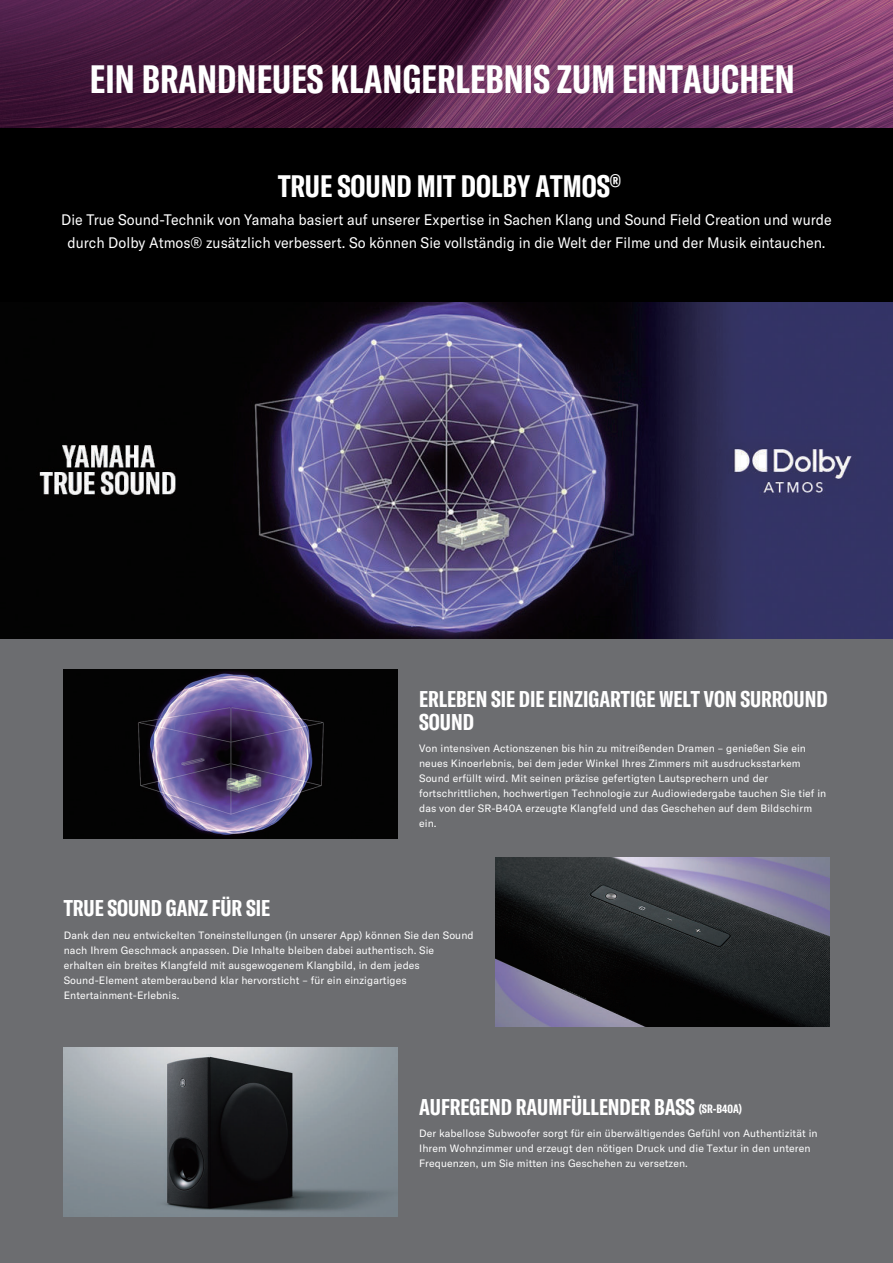
<style>
.page{position:relative;width:893px;height:1263px;background:#fff}
.page>*{position:absolute;margin:0;border:0;box-sizing:border-box;transform-origin:0 0}
.t1{font:700 extra-condensed 39px "GT America Y";letter-spacing:.005em;color:#fff}
.t2{font:700 extra-condensed 30.6px "GT America Y";color:#fff}
.t3{font:700 extra-condensed 22.5px/22.5px "GT America Y";color:#fff}
.t4{font:15px/22.5px "GT America Y";color:#fff;text-align:center;scale:.95 1}
.t5{font:10.5px/15px "GT America Y";letter-spacing:.01em;color:#fff}
.s1{font-size:12px}
</style>
<div class="page">
<div style="left:0;top:595px;width:893px;height:668px;background:#6c6d70"></div>
<div style="left:0;top:120px;width:893px;height:513px;background:#000"></div>
<img style="left:0;top:0;width:893px;height:128px">
<img style="left:495px;top:857px;width:334px;height:169px">
<img style="left:64px;top:1047px;width:334px;height:169px">
<img style="left:0;top:302px;width:893px;height:337px">
<img style="left:64px;top:669px;width:334px;height:169px">
<h1 class="t1" style="left:90px;top:59px;width:706px">EIN BRANDNEUES KLANGERLEBNIS ZUM EINTAUCHEN</h1>
<h2 class="t2" style="left:278px;top:171px;width:345px">TRUE SOUND MIT DOLBY ATMOS<sup>®</sup></h2>
<h3 class="t4" style="left:61px;top:209px;width:812px">Die True Sound-Technik von Yamaha basiert auf unserer Expertise in Sachen Klang und Sound Field Creation und wurde durch Dolby Atmos® zusätzlich verbessert. So können Sie vollständig in die Welt der Filme und der Musik eintauchen.</h3>
<h3 class="t3" style="left:419px;top:688px;width:410px">ERLEBEN SIE DIE EINZIGARTIGE WELT VON SURROUND<br>SOUND</h3>
<p class="t5" style="left:419px;top:742px;width:409px">Von intensiven Actionszenen bis hin zu mitreißenden Dramen – genießen Sie ein neues Kinoerlebnis, bei dem jeder Winkel Ihres Zimmers mit ausdrucksstarkem Sound erfüllt wird. Mit seinen präzise gefertigten Lautsprechern und der fortschrittlichen, hochwertigen Technologie zur Audiowiedergabe tauchen Sie tief in das von der SR-B40A erzeugte Klangfeld und das Geschehen auf dem Bildschirm ein.</p>
<h3 class="t3" style="left:64px;top:897px;width:208px">TRUE SOUND GANZ FÜR SIE</h3>
<p class="t5" style="left:64px;top:929px;width:411px">Dank den neu entwickelten Toneinstellungen (in unserer App) können Sie den Sound nach Ihrem Geschmack anpassen. Die Inhalte bleiben dabei authentisch. Sie erhalten ein breites Klangfeld mit ausgewogenem Klangbild, in dem jedes Sound-Element atemberaubend klar hervorsticht – für ein einzigartiges Entertainment-Erlebnis.</p>
<h3 class="t3" style="left:419px;top:1095px;width:324px">AUFREGEND RAUMFÜLLENDER BASS <span class="s1">(SR-B40A)</span></h3>
<p class="t5" style="left:419px;top:1127px;width:400px">Der kabellose Subwoofer sorgt für ein überwältigendes Gefühl von Authentizität in<br>Ihrem Wohnzimmer und erzeugt den nötigen Druck und die Textur in den unteren<br>Frequenzen, um Sie mitten ins Geschehen zu versetzen.</p>
</div>
